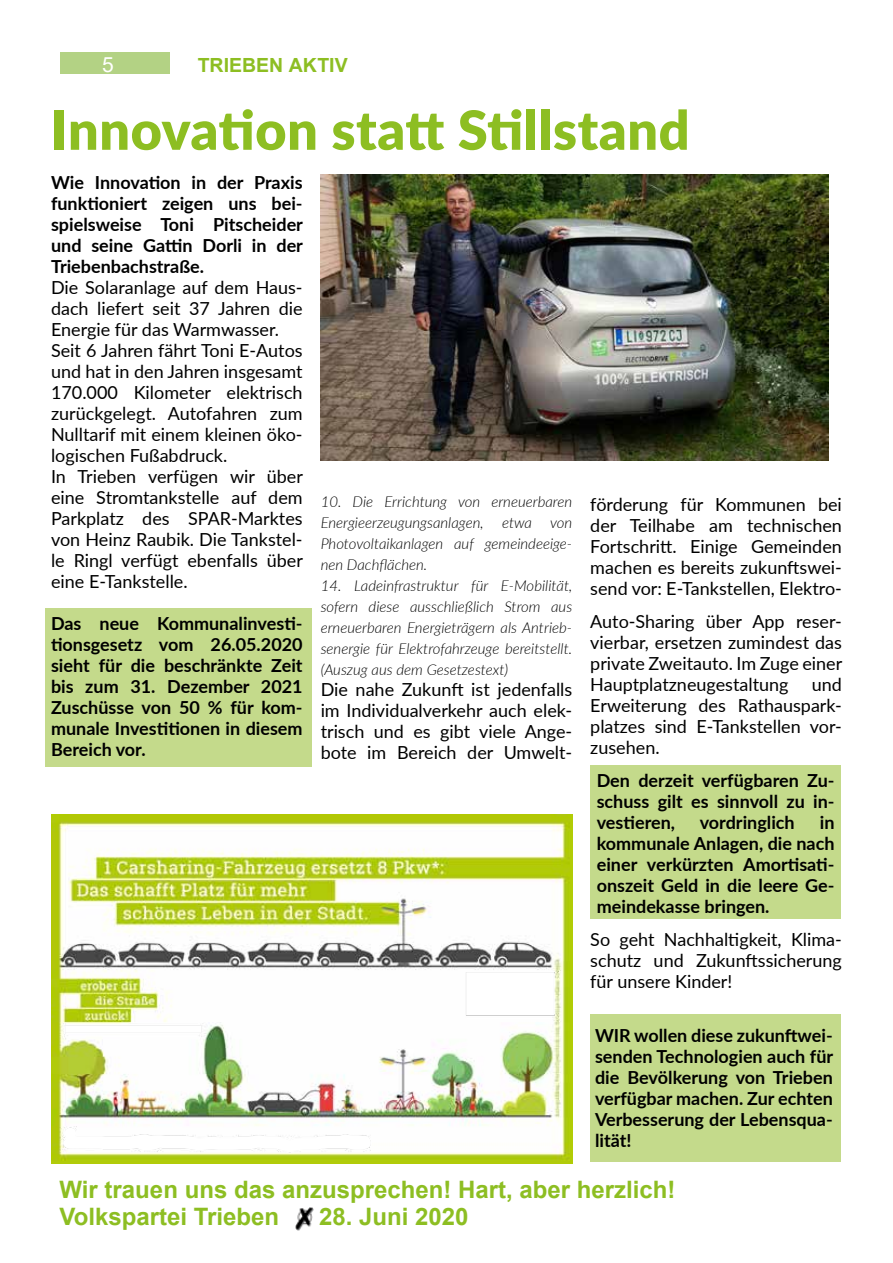
<style>
.page{position:relative;width:893px;height:1263px;background:#fff}
.page>*{position:absolute;margin:0;border:0;box-sizing:border-box;transform-origin:0 0}
.t1{font:900 54px "Lato";letter-spacing:.01em;color:#8dbe22}
.t2{font:700 24px/27px "Arial";color:#8dbe22}
.t3{font:21px "Arial";color:#fff}
.t4{font:700 19.5px "Arial";color:#8dbe22}
.t5{font:18px/21px "Lato";color:#000;text-align:justify}
.t6{font:700 18px/21px "Lato";color:#000;text-align:justify}
.t7{font:italic 300 15px/21px "Lato";color:#000;text-align:justify}
</style>
<div class="page">
<img style="left:296px;top:1208px;width:17px;height:22px">
<div style="left:60px;top:52px;width:109px;height:22px;background:#b3d284"></div>
<div style="left:45px;top:608px;width:267px;height:158px;background:#c4da8b"></div>
<div style="left:590px;top:1014px;width:250px;height:148px;background:#c4da8b"></div>
<div style="left:590px;top:765px;width:250px;height:153px;background:#c4da8b"></div>
<img style="left:321px;top:174px;width:508px;height:286px">
<img style="left:51px;top:815px;width:521px;height:348px">
<p class="t3" style="left:102px;top:50px;width:13px">5</p>
<p class="t4" style="left:198px;top:51px;width:152px">TRIEBEN AKTIV</p>
<h1 class="t1" style="left:51px;top:89px;width:640px">Innovation statt Stillstand</h1>
<p class="t6" style="left:51px;top:171px;width:253px">Wie Innovation in der Praxis funktioniert zeigen uns bei&shy;spielsweise Toni Pitscheider und seine Gattin Dorli in der Triebenbachstraße.</p>
<p class="t5" style="left:51px;top:276px;width:253px;text-align:left">Die Solaranlage auf dem Haus&shy;dach liefert seit 37 Jahren die<br>Energie für das Warmwasser.<br>Seit 6 Jahren fährt Toni E-Autos und hat in den Jahren insgesamt<br>170.000 Kilometer elektrisch zurückgelegt. Autofahren zum<br>Nulltarif mit einem kleinen öko&shy;logischen Fußabdruck.<br>In Trieben verfügen wir über eine Stromtankstelle auf dem<br>Parkplatz des SPAR-Marktes von Heinz Raubik. Die Tankstel&shy;le Ringl verfügt ebenfalls über eine E-Tankstelle.</p>
<p class="t6" style="left:51px;top:612px;width:253px">Das neue Kommunalinvesti&shy;tionsgesetz vom 26.05.2020 sieht für die beschränkte Zeit bis zum 31. Dezember 2021<br>Zuschüsse von 50 % für kom&shy;munale Investitionen in diesem Bereich vor.</p>
<p class="t7" style="left:321px;top:490px;width:253px">10. Die Errichtung von erneuerbaren Energieerzeugungsanlagen, etwa von Photovoltaikanlagen auf gemeindeeige&shy;nen Dachflächen.</p>
<p class="t7" style="left:321px;top:574px;width:253px">14. Ladeinfrastruktur für E-Mobilität, sofern diese ausschließlich Strom aus erneuerbaren Energieträgern als Antrieb&shy;senergie für Elektrofahrzeuge bereitstellt. (Auszug aus dem Gesetzestext)</p>
<p class="t5" style="left:321px;top:678px;width:253px">Die nahe Zukunft ist jedenfalls im Individualverkehr auch elek&shy;trisch und es gibt viele Ange&shy;bote im Bereich der Umwelt-</p>
<p class="t5" style="left:590px;top:493px;width:253px">förderung für Kommunen bei der Teilhabe am technischen Fortschritt. Einige Gemeinden machen es bereits zukunftswei&shy;send vor: E-Tankstellen, Elektro-</p>
<p class="t5" style="left:590px;top:610px;width:254px">Auto-Sharing über App reser&shy;vierbar, ersetzen zumindest das private Zweitauto. Im Zuge einer Hauptplatzneugestaltung</p>
<p class="t5" style="left:590px;top:673px;width:253px;text-indent:221px">und Erweiterung des Rathauspark&shy;platzes sind E-Tankstellen vor&shy;zusehen.</p>
<p class="t6" style="left:597px;top:769px;width:239px">Den derzeit verfügbaren Zu&shy;schuss gilt es sinnvoll zu in&shy;vestieren,</p>
<p class="t6" style="left:700px;top:811px;width:97px">vordringlich</p>
<p class="t6" style="left:597px;top:811px;width:239px;text-indent:223px">in kommunale Anlagen, die nach einer verkürzten Amortisati&shy;onszeit Geld in die leere Ge&shy;meindekasse bringen.</p>
<p class="t5" style="left:590px;top:928px;width:253px">So geht Nachhaltigkeit, Klima&shy;schutz und Zukunftssicherung für unsere Kinder!</p>
<p class="t6" style="left:595px;top:1024px;width:240px">WIR wollen diese zukunftwei&shy;senden Technologien auch für die Bevölkerung von Trieben verfügbar machen. Zur echten Verbesserung der Lebensqua&shy;lität!</p>
<h2 class="t2" style="left:60px;top:1177px;width:617px">Wir trauen uns das anzusprechen! Hart, aber herzlich!<br>Volkspartei Trieben</h2>
<h2 class="t2" style="left:319px;top:1204px;width:151px">28. Juni 2020</h2>
</div>
